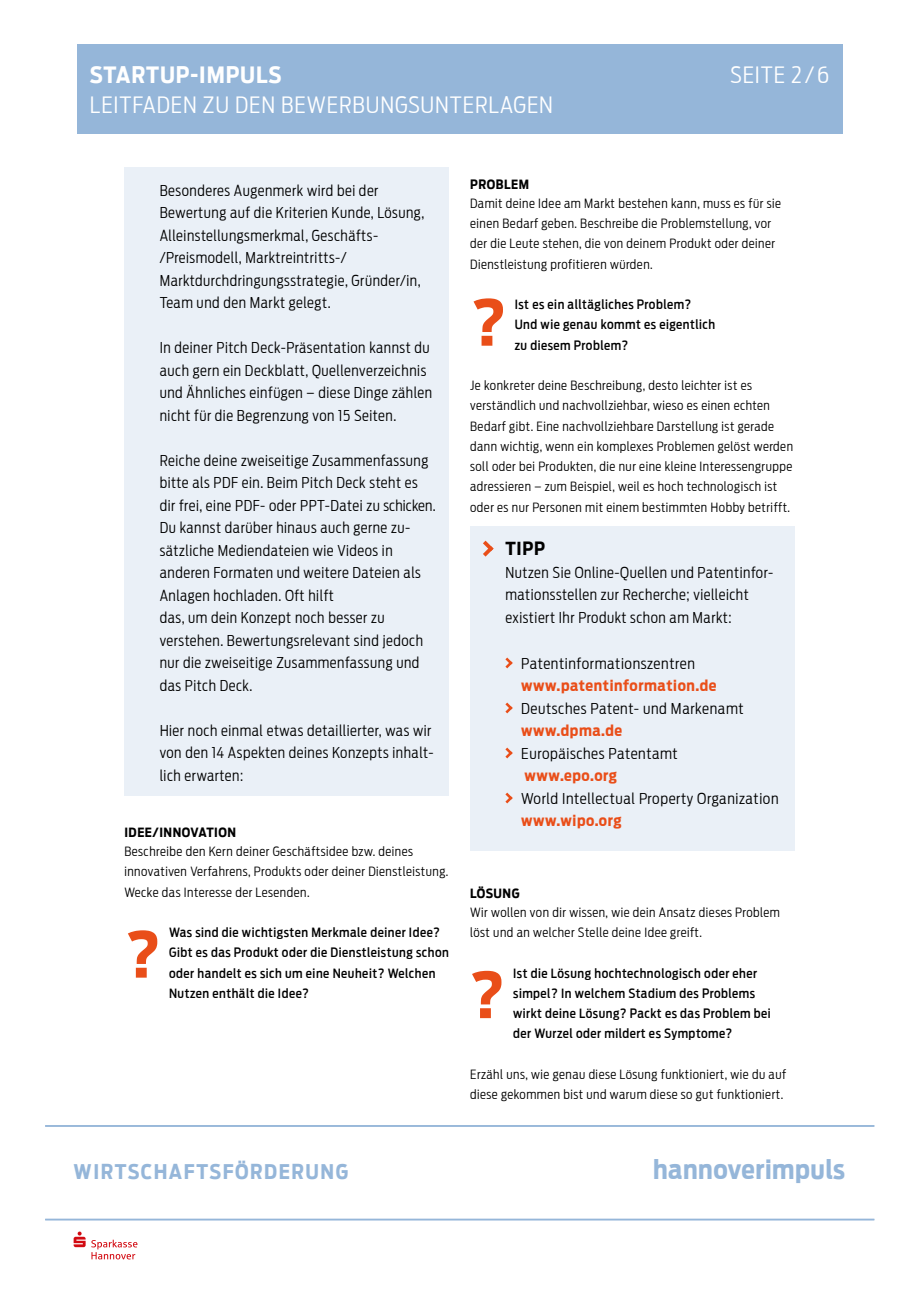
<style>
.page{position:relative;width:919px;height:1289px;background:#fff}
.page>*{position:absolute;margin:0;border:0;box-sizing:border-box;transform-origin:0 0}
.t1{font:700 63px "Antenna Cond";color:#e94e19}
.t2{font:700 26.1px "Antenna Cond";letter-spacing:.02em;color:#95b6d9}
.t3{font:300 22.5px "Antenna Cond";letter-spacing:.04em;color:#fff}
.t4{font:700 22.5px "Antenna Cond";letter-spacing:.04em;color:#fff}
.t5{font:700 20.25px "Antenna Cond";letter-spacing:.075em;color:#95b6d9}
.t6{font:700 18px "Antenna Cond";color:#000}
.t7{font:300 15px/22.5px "Antenna Cond";letter-spacing:.035em;color:#000}
.t8{font:700 15px "Antenna Cond";letter-spacing:.04em;color:#e94e19}
.t9{font:300 12.75px/20.2px "Antenna Cond";letter-spacing:.04em;color:#000}
.t10{font:500 12.75px/20.2px "Antenna Cond";letter-spacing:.04em;color:#000}
.t11{font:700 12.75px "Antenna Cond";letter-spacing:.04em;color:#000}
</style>
<div class="page">
<div style="left:77px;top:45px;width:765px;height:89px;background:#95b6d9"></div>
<div style="left:124px;top:167px;width:325px;height:628px;background:#eaf0f7"></div>
<svg style="left:74px;top:1231px;width:63px;height:28px"></svg>
<hr style="left:45px;top:1125px;width:829px;height:1px;background:#95b6d9">
<hr style="left:45px;top:1218px;width:829px;height:2px;background:#95b6d9">
<div style="left:470px;top:526px;width:324px;height:324px;background:#eaf0f7"></div>
<svg style="left:483px;top:540px;width:10px;height:16px"></svg>
<svg style="left:505px;top:657px;width:7px;height:11px"></svg>
<svg style="left:505px;top:702px;width:7px;height:11px"></svg>
<svg style="left:505px;top:747px;width:7px;height:11px"></svg>
<svg style="left:505px;top:792px;width:7px;height:11px"></svg>
<h3 class="t4" style="left:90px;top:62px;width:193px">STARTUP-IMPULS</h3>
<h3 class="t3" style="left:90px;top:92px;width:464px">LEITFADEN ZU DEN BEWERBUNGSUNTERLAGEN</h3>
<h3 class="t3" style="left:730px;top:62px;width:101px">SEITE 2/6</h3>
<p class="t7" style="left:160px;top:179px;width:266px">Besonderes Augenmerk wird bei der Bewertung auf die Kriterien Kunde, Lösung, Alleinstellungsmerkmal, Geschäfts-/Preismodell, Marktreintritts-/ Marktdurchdringungsstrategie, Gründer/in, Team und den Markt gelegt.</p>
<p class="t7" style="left:160px;top:336px;width:274px">In deiner Pitch Deck-Präsentation kannst du auch gern ein Deckblatt, Quellenverzeichnis und Ähnliches einfügen – diese Dinge zählen nicht für die Begrenzung von 15 Seiten.</p>
<p class="t7" style="left:160px;top:449px;width:277px">Reiche deine zweiseitige Zusammenfassung bitte als PDF ein. Beim Pitch Deck steht es dir frei, eine PDF- oder PPT-Datei zu schicken.<br>Du kannst darüber hinaus auch gerne zu&shy;sätzliche Mediendateien wie Videos in anderen Formaten und weitere Dateien als Anlagen hochladen. Oft hilft<br>das, um dein Konzept noch besser zu verstehen. Bewertungsrelevant sind jedoch nur die zweiseitige Zusammenfassung und das Pitch Deck.</p>
<p class="t7" style="left:160px;top:719px;width:275px">Hier noch einmal etwas detaillierter, was wir von den 14 Aspekten deines Konzepts inhalt&shy;lich erwarten:</p>
<p class="t11" style="left:124px;top:825px;width:113px">IDEE/INNOVATION</p>
<p class="t9" style="left:124px;top:841px;width:325px">Beschreibe den Kern deiner Geschäftsidee bzw. deines innovativen Verfahrens, Produkts oder deiner Dienstleistung.<br>Wecke das Interesse der Lesenden.</p>
<p class="t10" style="left:169px;top:922px;width:281px">Was sind die wichtigsten Merkmale deiner Idee?<br>Gibt es das Produkt oder die Dienstleistung schon oder handelt es sich um eine Neuheit? Welchen Nutzen enthält die Idee?</p>
<h1 class="t1" style="left:124px;top:916px;width:38px">?</h1>
<p class="t11" style="left:470px;top:177px;width:61px">PROBLEM</p>
<p class="t9" style="left:470px;top:193px;width:312px">Damit deine Idee am Markt bestehen kann, muss es für sie einen Bedarf geben. Beschreibe die Problemstellung, vor der die Leute stehen, die von deinem Produkt oder deiner Dienstleistung profitieren würden.</p>
<p class="t10" style="left:514px;top:294px;width:202px">Ist es ein alltägliches Problem?<br>Und wie genau kommt es eigentlich zu diesem Problem?</p>
<p class="t9" style="left:470px;top:375px;width:324px">Je konkreter deine Beschreibung, desto leichter ist es verständlich und nachvollziehbar, wieso es einen echten Bedarf gibt. Eine nachvollziehbare Darstellung ist gerade dann wichtig, wenn ein komplexes Problemen gelöst werden soll oder bei Produkten, die nur eine kleine Interessengruppe adressieren – zum Beispiel, weil es hoch technologisch ist oder es nur Personen mit einem bestimmten Hobby betrifft.</p>
<h1 class="t1" style="left:470px;top:285px;width:38px">?</h1>
<p class="t6" style="left:505px;top:538px;width:41px">TIPP</p>
<p class="t7" style="left:505px;top:561px;width:269px">Nutzen Sie Online-Quellen und Patentinfor&shy;mationsstellen zur Recherche; vielleicht existiert Ihr Produkt schon am Markt:</p>
<p class="t7" style="left:521px;top:652px;width:175px">Patentinformationszentren</p>
<p class="t8" style="left:521px;top:676px;width:197px">www.patentinformation.de</p>
<p class="t7" style="left:521px;top:697px;width:224px">Deutsches Patent- und Markenamt</p>
<p class="t8" style="left:521px;top:721px;width:103px">www.dpma.de</p>
<p class="t7" style="left:521px;top:742px;width:158px">Europäisches Patentamt</p>
<p class="t8" style="left:524px;top:766px;width:94px">www.epo.org</p>
<p class="t7" style="left:521px;top:787px;width:259px">World Intellectual Property Organization</p>
<p class="t8" style="left:521px;top:811px;width:102px">www.wipo.org</p>
<p class="t11" style="left:470px;top:885px;width:51px">LÖSUNG</p>
<p class="t9" style="left:470px;top:902px;width:311px">Wir wollen von dir wissen, wie dein Ansatz dieses Problem löst und an welcher Stelle deine Idee greift.</p>
<p class="t10" style="left:513px;top:962px;width:259px">Ist die Lösung hochtechnologisch oder eher simpel? In welchem Stadium des Problems wirkt deine Lösung? Packt es das Problem bei der Wurzel oder mildert es Symptome?</p>
<p class="t9" style="left:470px;top:1064px;width:317px">Erzähl uns, wie genau diese Lösung funktioniert, wie du auf diese gekommen bist und warum diese so gut funktioniert.</p>
<h1 class="t1" style="left:468px;top:957px;width:38px">?</h1>
<h3 class="t5" style="left:74px;top:1159px;width:276px">WIRTSCHAFTSFÖRDERUNG</h3>
<h2 class="t2" style="left:653px;top:1154px;width:193px">hannoverimpuls</h2>
</div>
